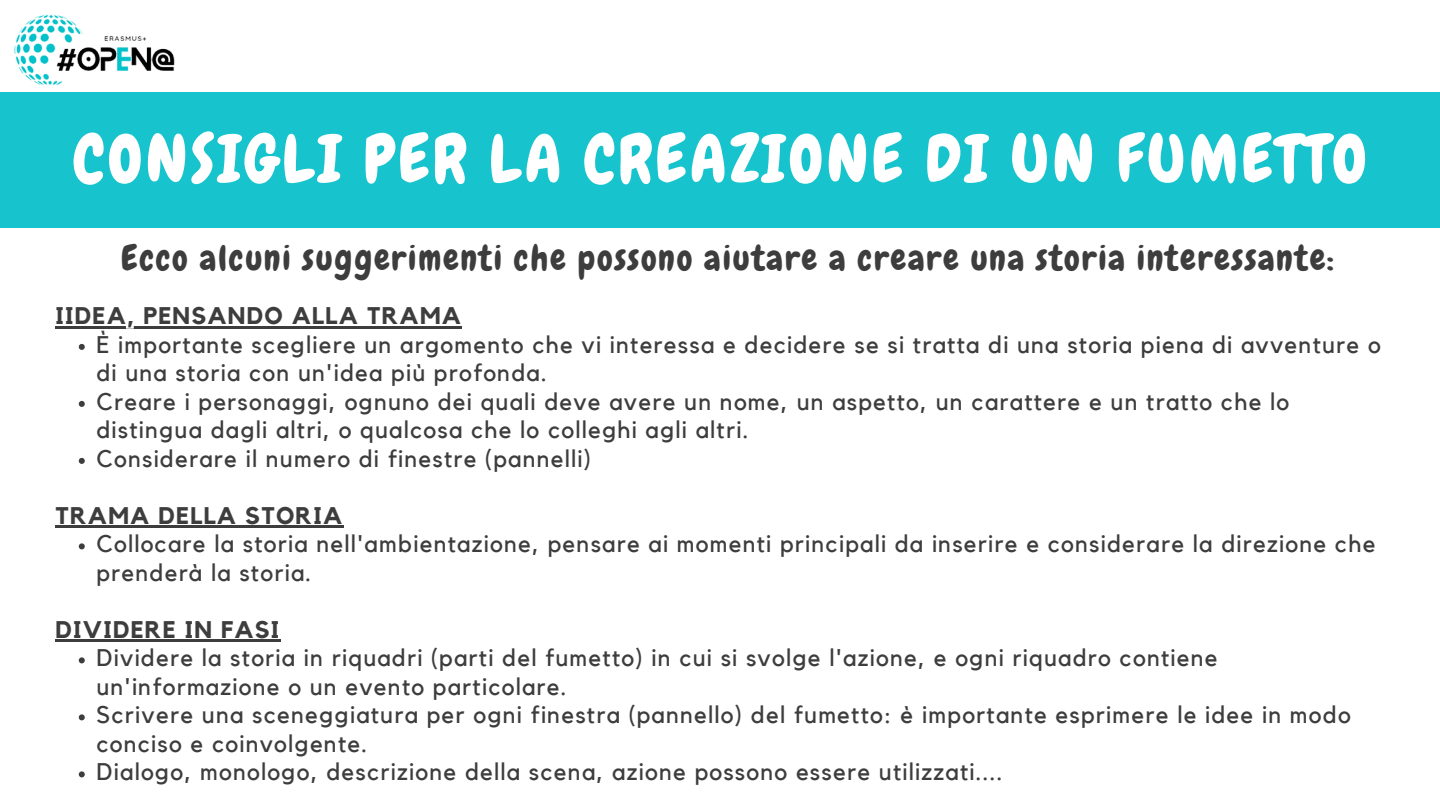
<style>
.page{position:relative;width:1440px;height:810px;background:#fff}
.page>*{position:absolute;margin:0;border:0;box-sizing:border-box;transform-origin:0 0}
.t1{font:66px "Chewy";letter-spacing:.055em;color:#fff}
.t2{font:35px "Chewy";letter-spacing:.05em;color:#3d3d3d}
.t3{font:24px/28.5px "Kollektif";letter-spacing:.05em;color:#3d3d3d}
.t4{font:700 24px "Kollektif";letter-spacing:.05em;color:#3d3d3d}
</style>
<div class="page">
<div style="left:0;top:92px;width:1440px;height:135px;background:#17c4cd"></div>
<img style="left:14px;top:14px;width:161px;height:72px">
<svg style="left:79px;top:344px;width:6px;height:6px"></svg>
<svg style="left:79px;top:401px;width:6px;height:6px"></svg>
<svg style="left:79px;top:458px;width:6px;height:6px"></svg>
<svg style="left:79px;top:543px;width:6px;height:6px"></svg>
<svg style="left:79px;top:657px;width:6px;height:6px"></svg>
<svg style="left:79px;top:714px;width:6px;height:6px"></svg>
<svg style="left:79px;top:771px;width:6px;height:6px"></svg>
<hr style="left:56px;top:326px;width:406px;height:2px;background:#3d3d3d">
<hr style="left:56px;top:525px;width:288px;height:3px;background:#3d3d3d">
<hr style="left:56px;top:639px;width:225px;height:3px;background:#3d3d3d">
<p class="t1" style="left:73px;top:117px;width:1295px">CONSIGLI PER LA CREAZIONE DI UN FUMETTO</p>
<p class="t2" style="left:121px;top:235px;width:1214px">Ecco alcuni suggerimenti che possono aiutare a creare una storia interessante:</p>
<p class="t4" style="left:56px;top:305px;width:407px">IIDEA, PENSANDO ALLA TRAMA</p>
<p class="t3" style="left:96px;top:331px;width:1286px">È importante scegliere un argomento che vi interessa e decidere se si tratta di una storia piena di avventure o di una storia con un'idea più profonda.</p>
<p class="t3" style="left:96px;top:388px;width:1194px">Creare i personaggi, ognuno dei quali deve avere un nome, un aspetto, un carattere e un tratto che lo distingua dagli altri, o qualcosa che lo colleghi agli altri.</p>
<p class="t3" style="left:96px;top:445px;width:496px">Considerare il numero di finestre (pannelli)</p>
<p class="t4" style="left:56px;top:504px;width:288px">TRAMA DELLA STORIA</p>
<p class="t3" style="left:96px;top:531px;width:1281px">Collocare la storia nell'ambientazione, pensare ai momenti principali da inserire e considerare la direzione che prenderà la storia.</p>
<p class="t4" style="left:56px;top:618px;width:225px">DIVIDERE IN FASI</p>
<p class="t3" style="left:96px;top:645px;width:1123px">Dividere la storia in riquadri (parti del fumetto) in cui si svolge l'azione, e ogni riquadro contiene un'informazione o un evento particolare.</p>
<p class="t3" style="left:96px;top:702px;width:1256px">Scrivere una sceneggiatura per ogni finestra (pannello) del fumetto: è importante esprimere le idee in modo conciso e coinvolgente.</p>
<p class="t3" style="left:96px;top:759px;width:908px">Dialogo, monologo, descrizione della scena, azione possono essere utilizzati....</p>
</div>
